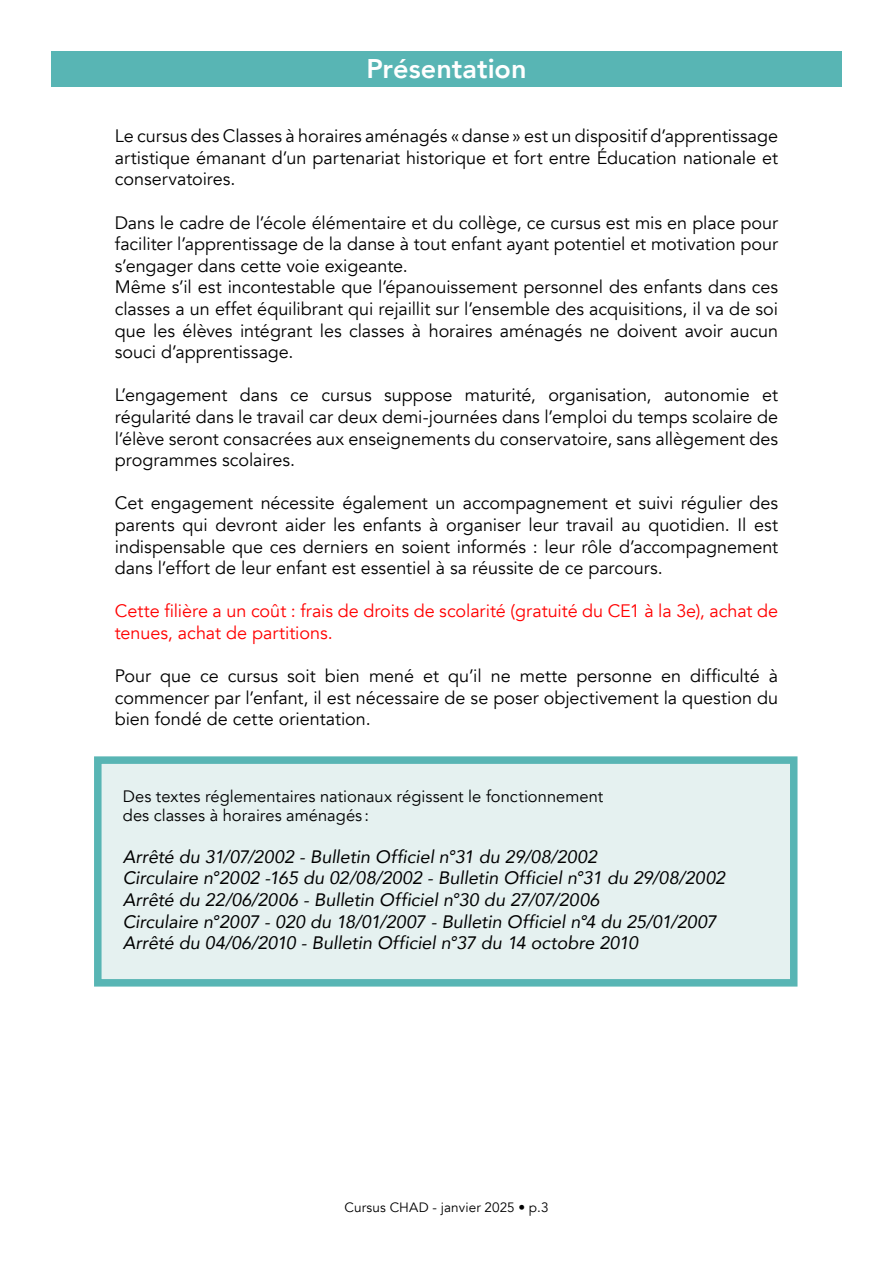
<style>
.page{position:relative;width:893px;height:1263px;background:#fff}
.page>*{position:absolute;margin:0;border:0;box-sizing:border-box;transform-origin:0 0}
.t1{font:800 27px "Avenir";color:#fff}
.t2{font:18px/21.6px "Avenir";letter-spacing:-.005em;color:#000;text-align:justify}
.t3{font:italic 18px/21.6px "Avenir";color:#000}
.t4{font:18px/21.6px "Avenir";letter-spacing:-.005em;color:#f00}
.t5{font:16.5px/19.8px "Avenir";color:#000}
.t6{font:13.5px "Avenir";letter-spacing:.01em;color:#000}
</style>
<div class="page">
<div style="left:98px;top:760px;width:696px;height:223px;background:#e5f1f0"></div>
<div style="left:94px;top:756px;width:703px;height:230px;border:8px solid #58b5b4"></div>
<div style="left:51px;top:51px;width:791px;height:36px;background:#58b5b4"></div>
<h1 class="t1" style="left:366px;top:48px;width:162px">Présentation</h1>
<p class="t2" style="left:115px;top:125px;width:665px">Le cursus des Classes à horaires aménagés «danse» est un dispositif d’apprentissage artistique émanant d’un partenariat historique et fort entre Éducation nationale et conservatoires.</p>
<p class="t2" style="left:115px;top:212px;width:665px;text-align:left">Dans le cadre de l’école élémentaire et du collège, ce cursus est mis en place pour faciliter l’apprentissage de la danse à tout enfant ayant potentiel et motivation pour s’engager dans cette voie exigeante.<br>Même s’il est incontestable que l’épanouissement personnel des enfants dans ces classes a un effet équilibrant qui rejaillit sur l’ensemble des acquisitions, il va de soi que les élèves intégrant les classes à horaires aménagés ne doivent avoir aucun souci d’apprentissage.</p>
<p class="t2" style="left:115px;top:385px;width:665px">L’engagement dans ce cursus suppose maturité, organisation, autonomie et régularité dans le travail car deux demi-journées dans l’emploi du temps scolaire de l’élève seront consacrées aux enseignements du conservatoire, sans allègement des programmes scolaires.</p>
<p class="t2" style="left:115px;top:493px;width:665px">Cet engagement nécessite également un accompagnement et suivi régulier des parents qui devront aider les enfants à organiser leur travail au quotidien. Il est indispensable que ces derniers en soient informés : leur rôle d’accompagnement dans l’effort de leur enfant est essentiel à sa réussite de ce parcours.</p>
<p class="t4" style="left:115px;top:601px;width:665px">Cette filière a un coût : frais de droits de scolarité (gratuité du CE1 à la 3e), achat de tenues, achat de partitions.</p>
<p class="t2" style="left:115px;top:665px;width:665px">Pour que ce cursus soit bien mené et qu’il ne mette personne en difficulté à commencer par l’enfant, il est nécessaire de se poser objectivement la question du bien fondé de cette orientation.</p>
<p class="t5" style="left:123px;top:786px;width:482px">Des textes réglementaires nationaux régissent le fonctionnement des classes à horaires aménagés :</p>
<p class="t3" style="left:123px;top:846px;width:604px">Arrêté du 31/07/2002 - Bulletin Officiel n°31 du 29/08/2002<br>Circulaire n°2002 -165 du 02/08/2002 - Bulletin Officiel n°31 du 29/08/2002<br>Arrêté du 22/06/2006 - Bulletin Officiel n°30 du 27/07/2006<br>Circulaire n°2007 - 020 du 18/01/2007 - Bulletin Officiel n°4 du 25/01/2007<br>Arrêté du 04/06/2010 - Bulletin Officiel n°37 du 14 octobre 2010</p>
<p class="t6" style="left:344px;top:1199px;width:206px">Cursus CHAD - janvier 2025 • p.3</p>
</div>
